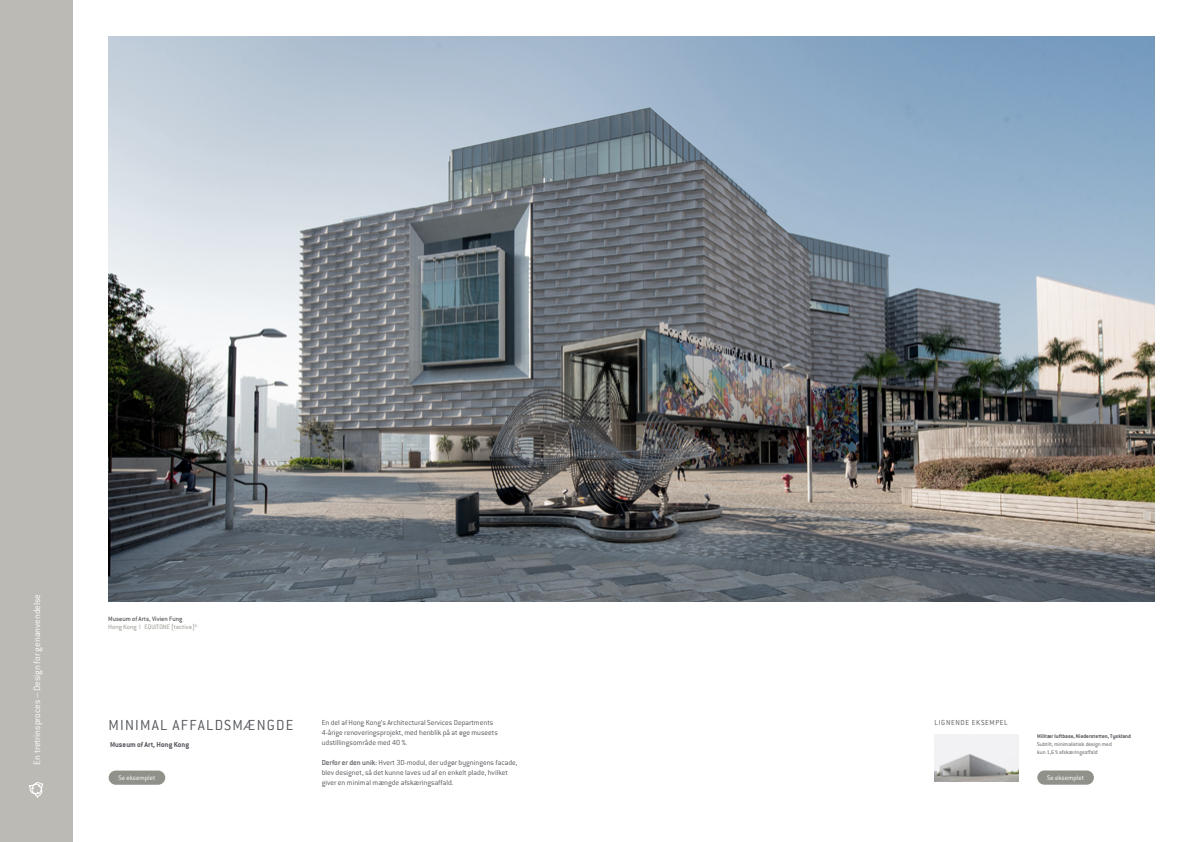
<style>
.page{position:relative;width:1191px;height:842px;background:#fff}
.page>*{position:absolute;margin:0;border:0;box-sizing:border-box;transform-origin:0 0}
.t1{font:300 16px "ITC Conduit LTCE";letter-spacing:.075em;color:#54565b}
.t2{font:300 10px "ITC Conduit LTCE";color:#fff}
.t3{font:300 8px/10px "ITC Conduit LTCE";color:#54565b}
.t4{font:700 8px "ITC Conduit LTCE";color:#54565b}
.t5{font:300 8px "ITC Conduit LTCE";letter-spacing:.075em;color:#54565b}
.t6{font:300 7.3px "ITC Conduit LTCE";color:#fff}
.t7{font:300 7px/8px "ITC Conduit LTCE";color:#909188}
.t8{font:300 6px/8px "ITC Conduit LTCE";color:#54565b}
.t9{font:700 6px "ITC Conduit LTCE";color:#54565b}
.s1{font-weight:500;color:#54565b}
.s2{font-weight:500}
</style>
<div class="page">
<div style="left:0;top:0;width:72px;height:842px;background:#bbbab4"></div>
<img style="left:108px;top:36px;width:1047px;height:565px">
<svg style="left:29px;top:782px;width:15px;height:16px"></svg>
<img style="left:934px;top:734px;width:84px;height:48px">
<div style="left:109px;top:770px;width:56px;height:15px;background:#909188;border-radius:7px"></div>
<div style="left:1037px;top:770px;width:57px;height:15px;background:#909188;border-radius:7px"></div>
<p class="t2" style="left:31px;top:765px;width:172px;rotate:-90deg">En tretrinsproces – Design for genanvendelse</p>
<p class="t7" style="left:108px;top:615px;width:91px"><span class="s1">Museum of Arts, Vivien Fung<br></span>Hong Kong I EQUITONE [tectiva]<sup>©</sup></p>
<h1 class="t1" style="left:109px;top:716px;width:186px">MINIMAL AFFALDSMÆNGDE</h1>
<p class="t5" style="left:934px;top:718px;width:75px">LIGNENDE EKSEMPEL</p>
<p class="t3" style="left:322px;top:718px;width:178px">En del af Hong Kong’s Architectural Services Departments<br>4-årige renoveringsprojekt, med henblik på at øge museets udstillingsområde med 40 %.</p>
<p class="t3" style="left:322px;top:758px;width:197px"><span class="s2">Derfor er den unik:</span> Hvert 3D-modul, der udgør bygningens facade, blev designet, så det kunne laves ud af en enkelt plade, hvilket giver en minimal mængde afskæringsaffald.</p>
<p class="t4" style="left:110px;top:740px;width:81px">Museum of Art, Hong Kong</p>
<p class="t6" style="left:119px;top:773px;width:38px">Se eksemplet</p>
<p class="t9" style="left:1037px;top:732px;width:95px">Militær luftbase, Niederstetten, Tyskland</p>
<p class="t8" style="left:1037px;top:740px;width:76px">Subtilt, minimalistisk design med kun 1,6 % afskæringsaffald</p>
<p class="t6" style="left:1047px;top:773px;width:38px">Se eksemplet</p>
</div>
